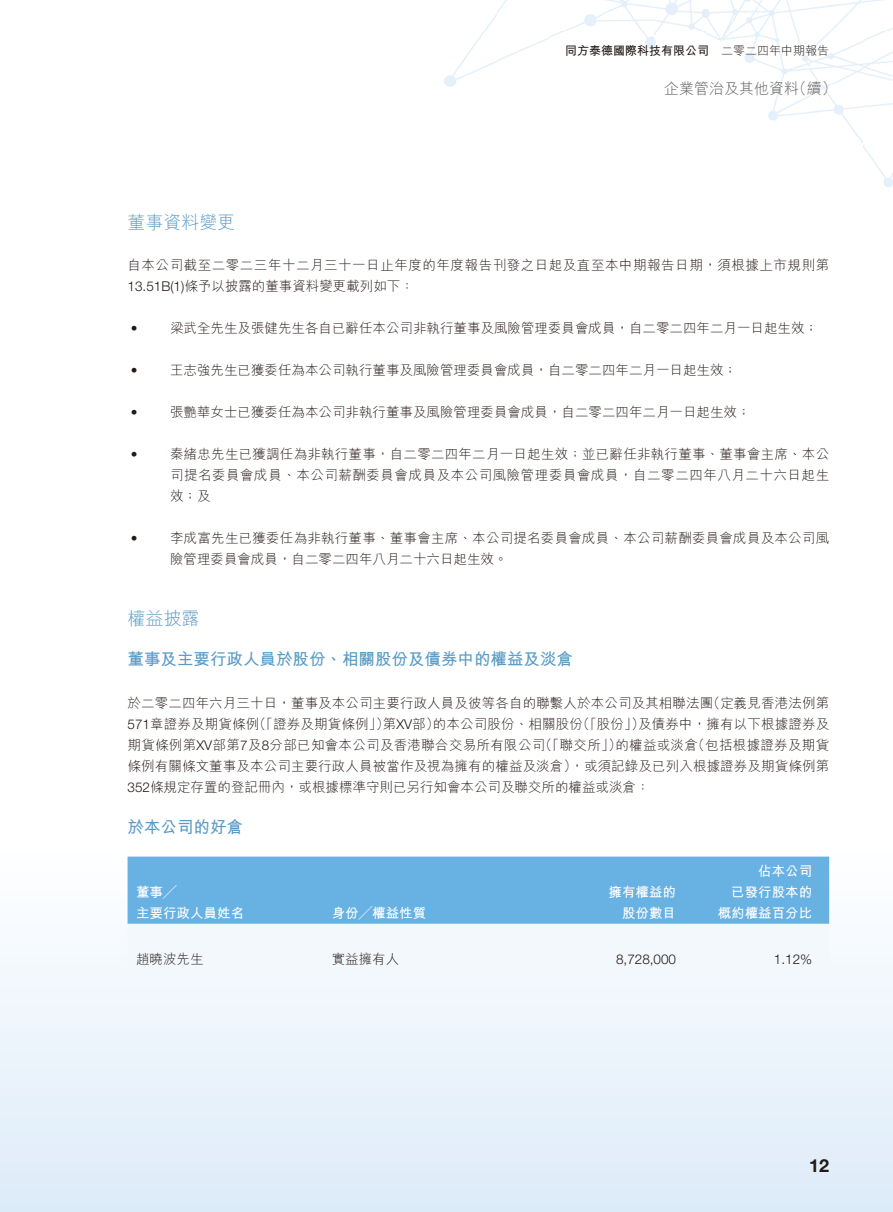
<style>
.page{position:relative;width:893px;height:1212px;background:#fff}
.page>*{position:absolute;margin:0;border:0;box-sizing:border-box;transform-origin:0 0}
.t1{font:18px "M Hei HK Light E Ten B5 H";color:#599bc5}
.t2{font:700 18px "Helvetica Neue LT Std";color:#231916}
.t3{font:16.5px "M Hei HK Bold E Ten B5 H";color:#599bc5}
.t4{font:15px "M Hei HK Light E Ten B5 H";color:#595857}
.t5{font:13.5px/21px "M Hei HK Light E Ten B5 H";color:#231916;text-align:justify}
.t6{font:13.5px/21px "M Hei HK Light E Ten B5 H";letter-spacing:.04em;color:#231916}
.t7{font:13.5px/21px "M Hei HK Bold E Ten B5 H";color:#fff;text-align:right}
.t8{font:300 13.5px "Helvetica Neue LT Std";color:#231916}
.t9{font:12px "M Hei HK Bold E Ten B5 H";color:#231916}
.s1{font-family:"M Hei HK Light E Ten B5 H"}
.s2{font-family:"Helvetica Neue LT Std";font-weight:300}
</style>
<div class="page">
<div style="left:0;top:819px;width:893px;height:393px;background:linear-gradient(to bottom,#fff,#ddebf8)"></div>
<img style="left:445px;top:0;width:448px;height:187px">
<div style="left:128px;top:856px;width:701px;height:68px;background:#68b1e3"></div>
<div style="left:128px;top:924px;width:701px;height:48px;background:#f3f8fd"></div>
<p class="t9" style="left:565px;top:46px;width:265px">同方泰德國際科技有限公司 <span class="s1">二零二四年中期報告</span></p>
<p class="t4" style="left:664px;top:83px;width:174px">企業管治及其他資料（續）</p>
<h1 class="t1" style="left:128px;top:215px;width:110px">董事資料變更</h1>
<p class="t6" style="left:128px;top:256px;width:703px">自本公司截至二零二三年十二月三十一日止年度的年度報告刊發之日起及直至本中期報告日期，須根據上市規則第<br><span class="s2">13.51B(1)</span>條予以披露的董事資料變更載列如下：</p>
<p class="t5" style="left:131px;top:319px;width:689px"><span class="s2">•</span> 梁武全先生及張健先生各自已辭任本公司非執行董事及風險管理委員會成員，自二零二四年二月一日起生效；</p>
<p class="t5" style="left:131px;top:361px;width:608px"><span class="s2">•</span> 王志強先生已獲委任為本公司執行董事及風險管理委員會成員，自二零二四年二月一日起生效；</p>
<p class="t5" style="left:131px;top:403px;width:621px"><span class="s2">•</span> 張艷華女士已獲委任為本公司非執行董事及風險管理委員會成員，自二零二四年二月一日起生效；</p>
<p class="t5" style="left:170px;top:445px;width:661px;text-indent:-39px"><span class="s2">•</span> 秦緒忠先生已獲調任為非執行董事，自二零二四年二月一日起生效；並已辭任非執行董事、董事會主席、本公司提名委員會成員、本公司薪酬委員會成員及本公司風險管理委員會成員，自二零二四年八月二十六日起生效；及</p>
<p class="t5" style="left:170px;top:529px;width:661px;text-indent:-39px"><span class="s2">•</span> 李成富先生已獲委任為非執行董事、董事會主席、本公司提名委員會成員、本公司薪酬委員會成員及本公司風險管理委員會成員，自二零二四年八月二十六日起生效。</p>
<h1 class="t1" style="left:128px;top:611px;width:74px">權益披露</h1>
<p class="t3" style="left:128px;top:653px;width:447px">董事及主要行政人員於股份、相關股份及債券中的權益及淡倉</p>
<p class="t5" style="left:128px;top:694px;width:703px">於二零二四年六月三十日，董事及本公司主要行政人員及彼等各自的聯繫人於本公司及其相聯法團（定義見香港法例第<span class="s2">571</span>章證券及期貨條例（「證券及期貨條例」）第<span class="s2">XV</span>部）的本公司股份、相關股份（「股份」）及債券中，擁有以下根據證券及期貨條例第<span class="s2">XV</span>部第<span class="s2">7</span>及<span class="s2">8</span>分部已知會本公司及香港聯合交易所有限公司（「聯交所」）的權益或淡倉（包括根據證券及期貨條例有關條文董事及本公司主要行政人員被當作及視為擁有的權益及淡倉），或須記錄及已列入根據證券及期貨條例第<span class="s2">352</span>條規定存置的登記冊內，或根據標準守則已另行知會本公司及聯交所的權益或淡倉：</p>
<p class="t3" style="left:128px;top:821px;width:117px">於本公司的好倉</p>
<p class="t7" style="left:136px;top:883px;width:110px;text-align:left">董事╱<br>主要行政人員姓名</p>
<p class="t7" style="left:332px;top:904px;width:96px">身份╱權益性質</p>
<p class="t7" style="left:609px;top:883px;width:69px">擁有權益的股份數目</p>
<p class="t7" style="left:718px;top:862px;width:96px">佔本公司<br>已發行股本的概約權益百分比</p>
<p class="t5" style="left:136px;top:950px;width:69px">趙曉波先生</p>
<p class="t5" style="left:332px;top:950px;width:69px">實益擁有人</p>
<p class="t8" style="left:616px;top:954px;width:62px">8,728,000</p>
<p class="t8" style="left:774px;top:954px;width:40px">1.12%</p>
<h1 class="t2" style="left:809px;top:1159px;width:22px">12</h1>
</div>
